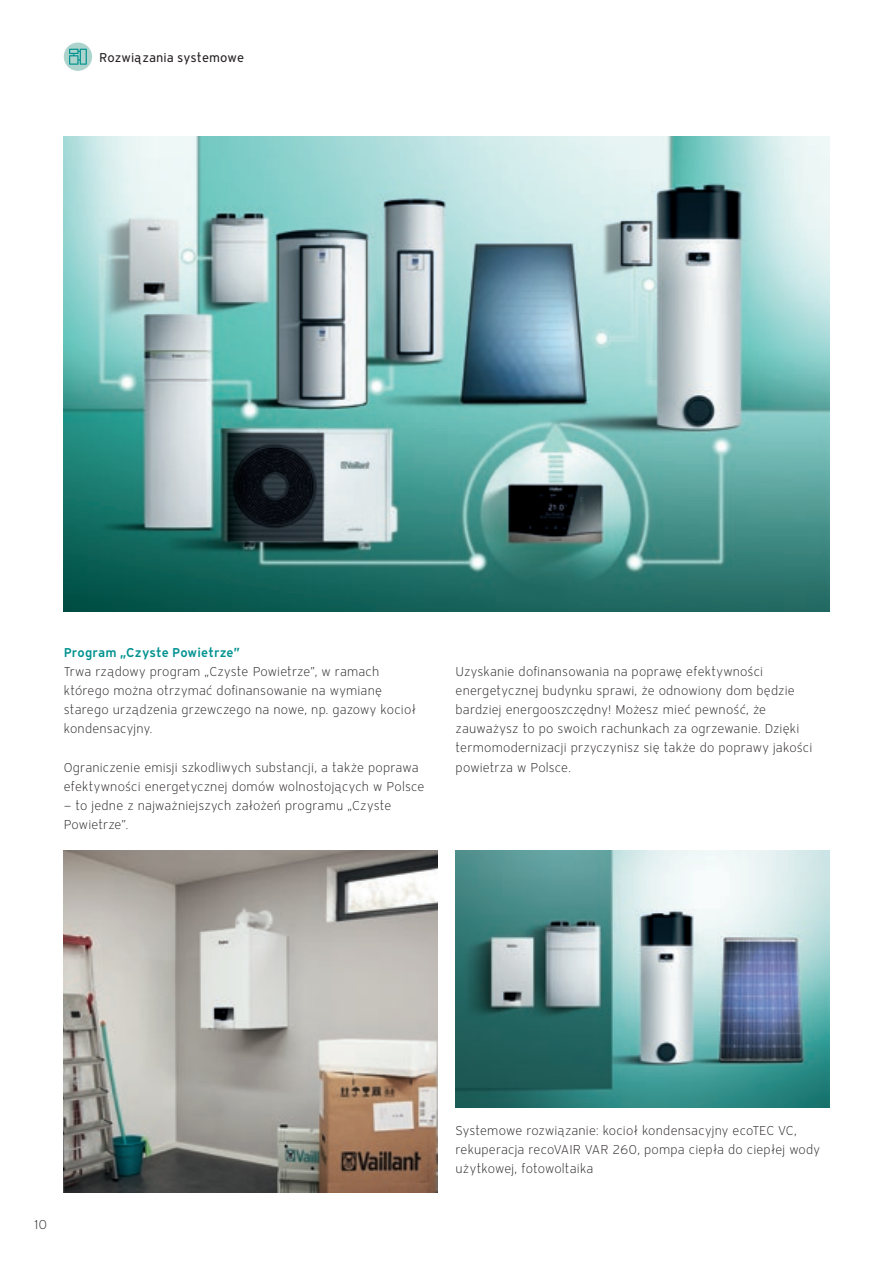
<style>
.page{position:relative;width:893px;height:1263px;background:#fff}
.page>*{position:absolute;margin:0;border:0;box-sizing:border-box;transform-origin:0 0}
.T_8_5{font:300 12.75px/19.2px "Vaillant 16";letter-spacing:.01em;color:#231f20}
.srodtytul{font:600 12.75px "Vaillant 16";letter-spacing:.01em;color:#009290}
.t1{font:12.75px "Vaillant 16";color:#231f20}
.tekst{font:300 12.75px "Vaillant 16";color:#231f20}
</style>
<div class="page">
<img style="left:64px;top:851px;width:373px;height:341px">
<img style="left:456px;top:850px;width:373px;height:257px">
<div style="left:64px;top:43px;width:28px;height:28px;background:#acd4cd;border-radius:50%"></div>
<svg style="left:69px;top:49px;width:18px;height:16px"></svg>
<img style="left:64px;top:136px;width:765px;height:475px">
<p class="t1" style="left:99px;top:49px;width:147px">Rozwiązania systemowe</p>
<p class="srodtytul" style="left:64px;top:644px;width:178px">Program „Czyste Powietrze”</p>
<p class="T_8_5" style="left:64px;top:662px;width:354px">Trwa rządowy program „Czyste Powietrze”, w ramach którego można otrzymać dofinansowanie na wymianę starego urządzenia grzewczego na nowe, np. gazowy kocioł kondensacyjny.</p>
<p class="T_8_5" style="left:64px;top:757px;width:362px">Ograniczenie emisji szkodliwych substancji, a także poprawa efektywności energetycznej domów wolnostojących w Polsce</p>
<p class="T_8_5" style="left:64px;top:795px;width:329px">— to jedne z najważniejszych założeń programu „Czyste<br>Powietrze”.</p>
<p class="T_8_5" style="left:456px;top:662px;width:358px">Uzyskanie dofinansowania na poprawę efektywności energetycznej budynku sprawi, że odnowiony dom będzie bardziej energooszczędny! Możesz mieć pewność, że zauważysz to po swoich rachunkach za ogrzewanie. Dzięki termomodernizacji przyczynisz się także do poprawy jakości powietrza w Polsce.</p>
<p class="tekst" style="left:34px;top:1216px;width:15px">10</p>
<p class="T_8_5" style="left:456px;top:1121px;width:366px">Systemowe rozwiązanie: kocioł kondensacyjny ecoTEC VC, rekuperacja recoVAIR VAR 260, pompa ciepła do ciepłej wody użytkowej, fotowoltaika</p>
</div>
